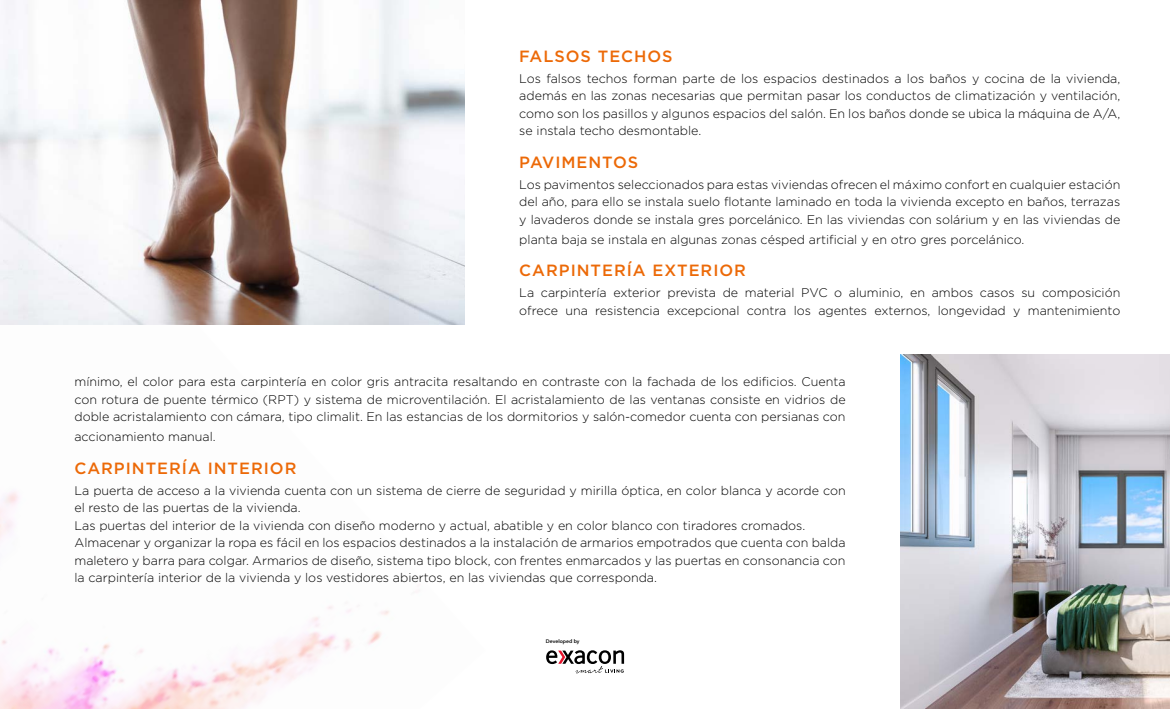
<style>
.page{position:relative;width:1170px;height:709px;background:#fff}
.page>*{position:absolute;margin:0;border:0;box-sizing:border-box;transform-origin:0 0}
.t1{font:500 16.25px "Gotham HTF";letter-spacing:.06em;color:#ec6907}
.t2{font:300 12.5px/17.5px "Gotham HTF";color:#000;text-align:justify}
.t3{font:600 5.12px "Avenir Next";color:#000}
</style>
<div class="page">
<img style="left:0;top:103px;width:465px;height:606px">
<img style="left:0;top:0;width:464px;height:325px">
<img style="left:900px;top:354px;width:269px;height:355px">
<svg style="left:546px;top:650px;width:78px;height:23px"></svg>
<h1 class="t1" style="left:519px;top:47px;width:155px">FALSOS TECHOS</h1>
<p class="t2" style="left:519px;top:69px;width:602px">Los falsos techos forman parte de los espacios destinados a los baños y cocina de la vivienda, además en las zonas necesarias que permitan pasar los conductos de climatización y ventilación, como son los pasillos y algunos espacios del salón. En los baños donde se ubica la máquina de A/A, se instala techo desmontable.</p>
<h1 class="t1" style="left:519px;top:153px;width:120px">PAVIMENTOS</h1>
<p class="t2" style="left:519px;top:175px;width:602px">Los pavimentos seleccionados para estas viviendas ofrecen el máximo confort en cualquier estación del año, para ello se instala suelo flotante laminado en toda la vivienda excepto en baños, terrazas y lavaderos donde se instala gres porcelánico. En las viviendas con solárium y en las viviendas de</p>
<p class="t2" style="left:519px;top:230px;width:506px">planta baja se instala en algunas zonas césped artificial y en otro gres porcelánico.</p>
<h1 class="t1" style="left:519px;top:261px;width:228px">CARPINTERÍA EXTERIOR</h1>
<p class="t2" style="left:519px;top:284px;width:602px">La carpintería exterior prevista de material PVC o aluminio, en ambos casos su composición ofrece una resistencia excepcional contra los agentes externos, longevidad y mantenimiento</p>
<p class="t2" style="left:74px;top:373px;width:772px">mínimo, el color para esta carpintería en color gris antracita resaltando en contraste con la fachada de los edificios. Cuenta con rotura de puente térmico (RPT) y sistema de microventilación. El acristalamiento de las ventanas consiste en vidrios de doble acristalamiento con cámara, tipo climalit. En las estancias de los dormitorios y salón-comedor cuenta con persianas con</p>
<p class="t2" style="left:74px;top:428px;width:143px">accionamiento manual.</p>
<h1 class="t1" style="left:74px;top:459px;width:223px">CARPINTERÍA INTERIOR</h1>
<p class="t2" style="left:74px;top:481px;width:772px;text-align:left">La puerta de acceso a la vivienda cuenta con un sistema de cierre de seguridad y mirilla óptica, en color blanca y acorde con el resto de las puertas de la vivienda.<br>Las puertas del interior de la vivienda con diseño moderno y actual, abatible y en color blanco con tiradores cromados.<br>Almacenar y organizar la ropa es fácil en los espacios destinados a la instalación de armarios empotrados que cuenta con balda maletero y barra para colgar. Armarios de diseño, sistema tipo block, con frentes enmarcados y las puertas en consonancia con la carpintería interior de la vivienda y los vestidores abiertos, en las viviendas que corresponda.</p>
<p class="t3" style="left:546px;top:637px;width:35px">Developed by</p>
</div>
